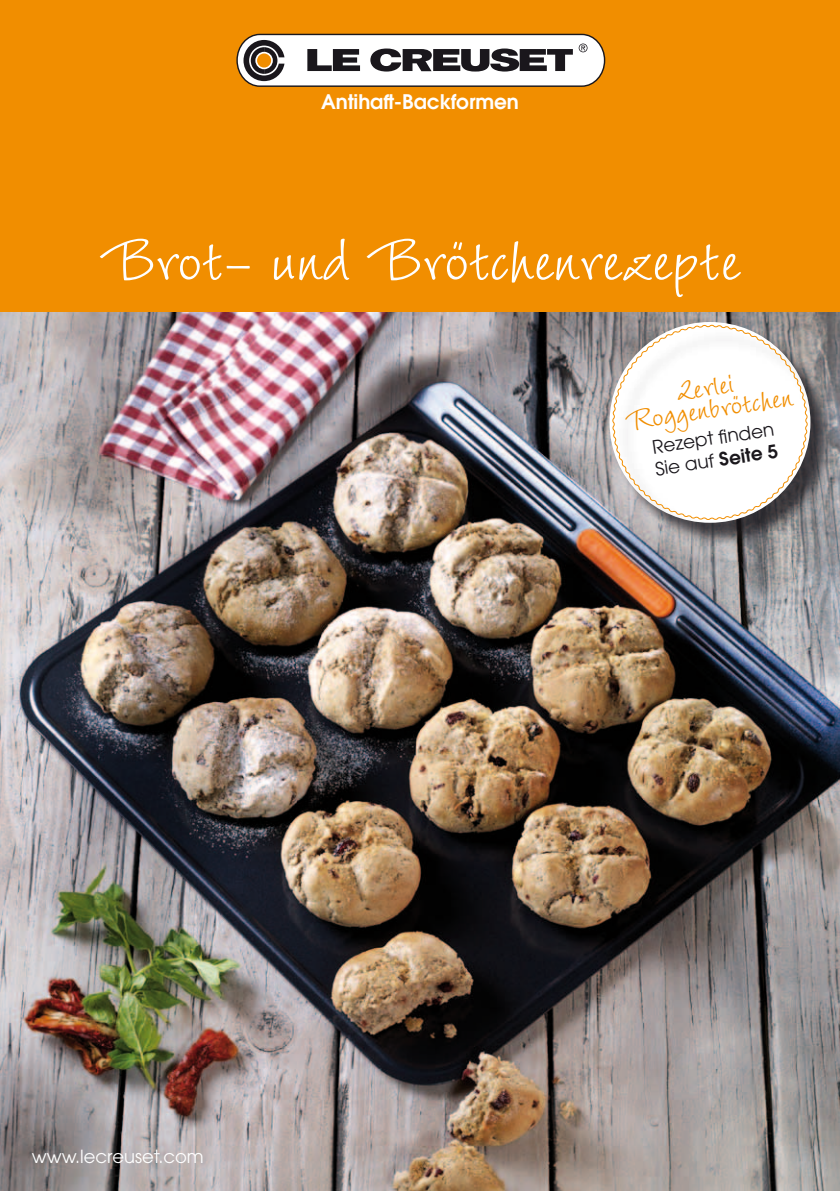
<style>
.page{position:relative;width:840px;height:1191px;background:#fff}
.page>*{position:absolute;margin:0;border:0;box-sizing:border-box;transform-origin:0 0}
.t1{font:90px "Wiesbaden Swing Roman";color:#fff}
.t2{font:42px "Wiesbaden Swing Roman";color:#f18e00}
.t3{font:600 20px "ITC Avant Garde Pro";letter-spacing:-.005em;color:#fff}
.t4{font:18.4px/22.4px "ITC Avant Garde Pro";color:#1a171c}
.t5{font:18px "ITC Avant Garde Pro";color:#fff}
.s1{font-weight:600}
</style>
<div class="page">
<img style="left:0;top:312px;width:839px;height:879px">
<div style="left:0;top:0;width:839px;height:312px;background:#f18e00"></div>
<svg style="left:236px;top:34px;width:369px;height:53px;background:#b9b5b1"></svg>
<div style="left:612px;top:325px;width:222px;height:222px;background:#1a171c;opacity:.75"></div>
<div style="left:616px;top:329px;width:215px;height:215px;background:#1a171c;opacity:.75"></div>
<svg style="left:611px;top:324px;width:196px;height:196px"></svg>
<p class="t3" style="left:321px;top:89px;width:199px">Antihaft-Backformen</p>
<h1 class="t1" style="left:100px;top:208px;width:641px">Brot- und Brötchenrezepte</h1>
<p class="t5" style="left:32px;top:1145px;width:173px">www.lecreuset.com</p>
<h2 class="t2" style="left:673px;top:367px;width:59px;rotate:-9deg">2erlei</h2>
<h2 class="t2" style="left:621px;top:398px;width:170px;rotate:-9deg">Roggenbrötchen</h2>
<p class="t4" style="left:650px;top:435px;width:125px;rotate:-8deg">Rezept fi nden<br>Sie auf <span class="s1">Seite 5</span></p>
</div>
